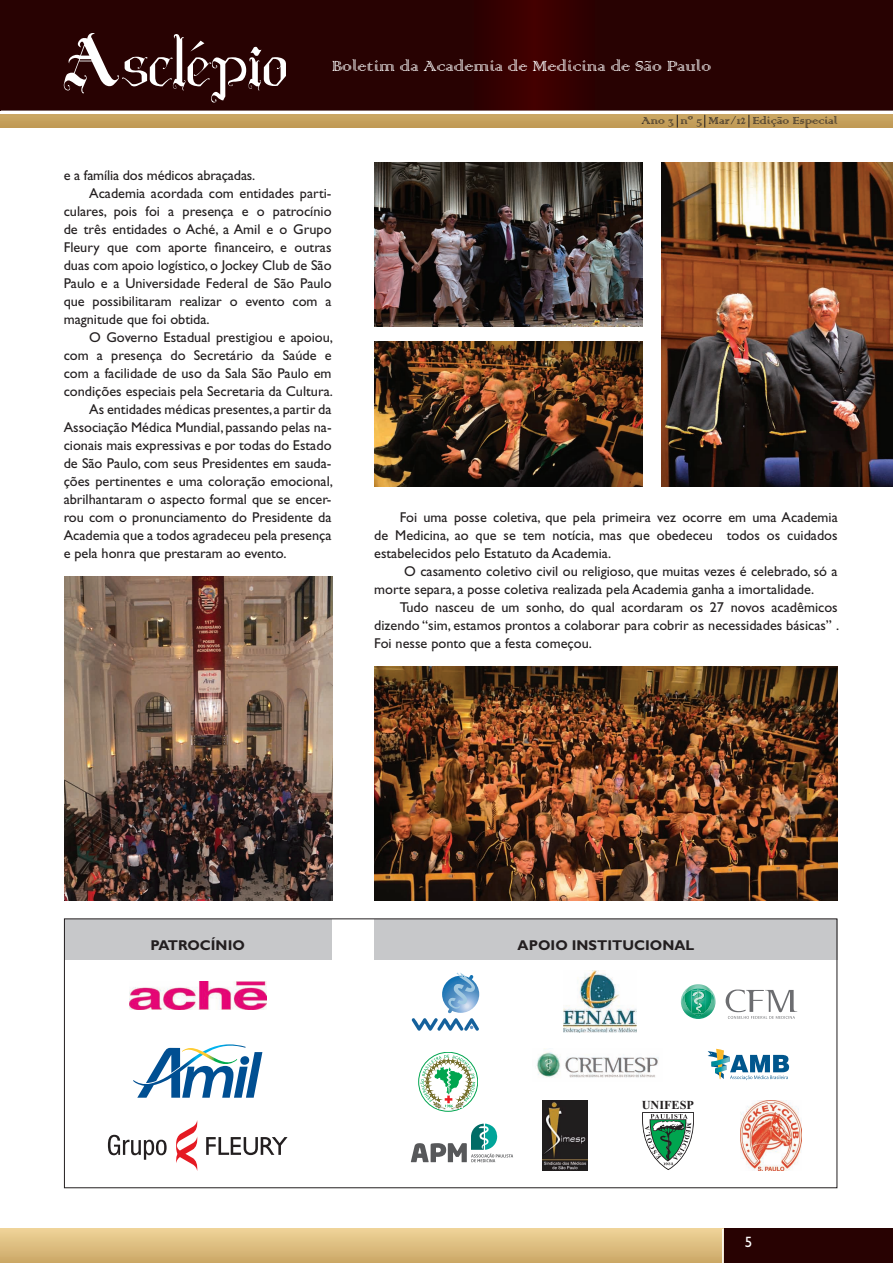
<style>
.page{position:relative;width:893px;height:1263px;background:#fff}
.page>*{position:absolute;margin:0;border:0;box-sizing:border-box;transform-origin:0 0}
.t1{font:19.5px "Colonna";color:#fff}
.t2{font:15px "Gill Sans";color:#fff}
.t3{font:14.25px/18px "Gill Sans";color:#231f20;text-align:justify}
.t4{font:700 14.25px "Gill Sans";color:#231f20}
.t5{font:13.5px "Colonna";color:#231f20}
.t6{font:700 12.3px "Times New Roman";color:#231f20}
</style>
<div class="page">
<div style="left:0;top:115px;width:893px;height:13px;background:#c49f5b"></div>
<svg style="left:0;top:0;width:893px;height:111px;background:#2b0202"></svg>
<div style="left:723px;top:1229px;width:170px;height:34px;background:#280202"></div>
<svg style="left:677px;top:115px;width:1px;height:13px"></svg>
<svg style="left:704px;top:115px;width:1px;height:13px"></svg>
<svg style="left:749px;top:115px;width:1px;height:13px"></svg>
<svg style="left:64px;top:33px;width:222px;height:70px;background:#4e2f2f"></svg>
<div style="left:0;top:1229px;width:723px;height:34px;background:linear-gradient(to bottom,#efd399,#cca968)"></div>
<hr style="left:722px;top:1229px;width:2px;height:34px;background:#fff">
<img style="left:65px;top:576px;width:268px;height:325px">
<img style="left:662px;top:162px;width:231px;height:324px">
<img style="left:374px;top:162px;width:268px;height:164px">
<img style="left:374px;top:342px;width:268px;height:144px">
<img style="left:129px;top:981px;width:137px;height:28px">
<svg style="left:133px;top:1044px;width:129px;height:54px"></svg>
<svg style="left:108px;top:1135px;width:59px;height:25px"></svg>
<svg style="left:176px;top:1120px;width:22px;height:51px"></svg>
<svg style="left:206px;top:1137px;width:82px;height:18px"></svg>
<svg style="left:708px;top:1049px;width:81px;height:31px"></svg>
<svg style="left:412px;top:972px;width:67px;height:59px"></svg>
<img style="left:536px;top:1052px;width:123px;height:26px">
<div style="left:419px;top:1052px;width:59px;height:59px;border:1px solid #00a54f;border-radius:50%"></div>
<svg style="left:420px;top:1055px;width:55px;height:56px"></svg>
<img style="left:542px;top:1101px;width:45px;height:69px">
<img style="left:740px;top:1101px;width:61px;height:69px">
<svg style="left:411px;top:1124px;width:102px;height:38px"></svg>
<svg style="left:642px;top:1112px;width:52px;height:58px"></svg>
<svg style="left:726px;top:989px;width:71px;height:30px"></svg>
<svg style="left:681px;top:984px;width:35px;height:35px"></svg>
<img style="left:563px;top:970px;width:73px;height:63px">
<img style="left:374px;top:666px;width:464px;height:234px">
<div style="left:374px;top:919px;width:464px;height:40px;background:#c7c8ca"></div>
<div style="left:64px;top:919px;width:268px;height:40px;background:#c7c8ca"></div>
<h1 class="t1" style="left:332px;top:54px;width:381px">Boletim da Academia de Medicina de São Paulo</h1>
<p class="t3" style="left:64px;top:166px;width:193px">e a família dos médicos abraçadas.</p>
<p class="t3" style="left:89px;top:184px;width:244px">Academia acordada com entidades parti-</p>
<p class="t3" style="left:64px;top:202px;width:269px">culares, pois foi a presença e o patrocínio</p>
<p class="t3" style="left:64px;top:220px;width:269px">de três entidades o Aché, a Amil e o Grupo</p>
<p class="t3" style="left:64px;top:238px;width:269px">Fleury que com aporte financeiro, e outras</p>
<p class="t3" style="left:64px;top:256px;width:269px">duas com apoio logístico, o Jockey Club de São</p>
<p class="t3" style="left:64px;top:274px;width:269px">Paulo e a Universidade Federal de São Paulo</p>
<p class="t3" style="left:64px;top:292px;width:269px">que possibilitaram realizar o evento com a</p>
<p class="t3" style="left:64px;top:310px;width:148px">magnitude que foi obtida.</p>
<p class="t3" style="left:89px;top:328px;width:245px">O Governo Estadual prestigiou e apoiou,</p>
<p class="t3" style="left:64px;top:346px;width:269px">com a presença do Secretário da Saúde e</p>
<p class="t3" style="left:64px;top:364px;width:269px">com a facilidade de uso da Sala São Paulo em</p>
<p class="t3" style="left:64px;top:382px;width:271px">condições especiais pela Secretaria da Cultura.</p>
<p class="t3" style="left:89px;top:400px;width:244px">As entidades médicas presentes, a partir da</p>
<p class="t3" style="left:64px;top:418px;width:269px">Associação Médica Mundial, passando pelas na-</p>
<p class="t3" style="left:64px;top:436px;width:269px">cionais mais expressivas e por todas do Estado</p>
<p class="t3" style="left:64px;top:454px;width:269px">de São Paulo, com seus Presidentes em sauda-</p>
<p class="t3" style="left:64px;top:472px;width:271px">ções pertinentes e uma coloração emocional,</p>
<p class="t3" style="left:64px;top:490px;width:269px">abrilhantaram o aspecto formal que se encer-</p>
<p class="t3" style="left:64px;top:508px;width:269px">rou com o pronunciamento do Presidente da</p>
<p class="t3" style="left:64px;top:526px;width:269px">Academia que a todos agradeceu pela presença</p>
<p class="t3" style="left:64px;top:544px;width:224px">e pela honra que prestaram ao evento.</p>
<p class="t5" style="left:642px;top:112px;width:198px">Ano 3 nº 5 Mar/12 Edição Especial</p>
<p class="t3" style="left:374px;top:508px;width:465px;text-indent:26px">Foi uma posse coletiva, que pela primeira vez ocorre em uma Academia de Medicina, ao que se tem notícia, mas que obedeceu todos os cuidados estabelecidos pelo Estatuto da Academia.</p>
<p class="t3" style="left:374px;top:562px;width:465px;text-indent:30px">O casamento coletivo civil ou religioso, que muitas vezes é celebrado, só a morte separa, a posse coletiva realizada pela Academia ganha a imortalidade.</p>
<p class="t3" style="left:374px;top:598px;width:466px;text-indent:26px">Tudo nasceu de um sonho, do qual acordaram os 27 novos acadêmicos dizendo “sim, estamos prontos a colaborar para cobrir as necessidades básicas” .<br>Foi nesse ponto que a festa começou.</p>
<p class="t4" style="left:151px;top:936px;width:96px">PATROCÍNIO</p>
<p class="t4" style="left:518px;top:936px;width:178px">APOIO INSTITUCIONAL</p>
<p class="t6" style="left:642px;top:1097px;width:54px">UNIFESP</p>
<p class="t2" style="left:745px;top:1233px;width:9px">5</p>
</div>
